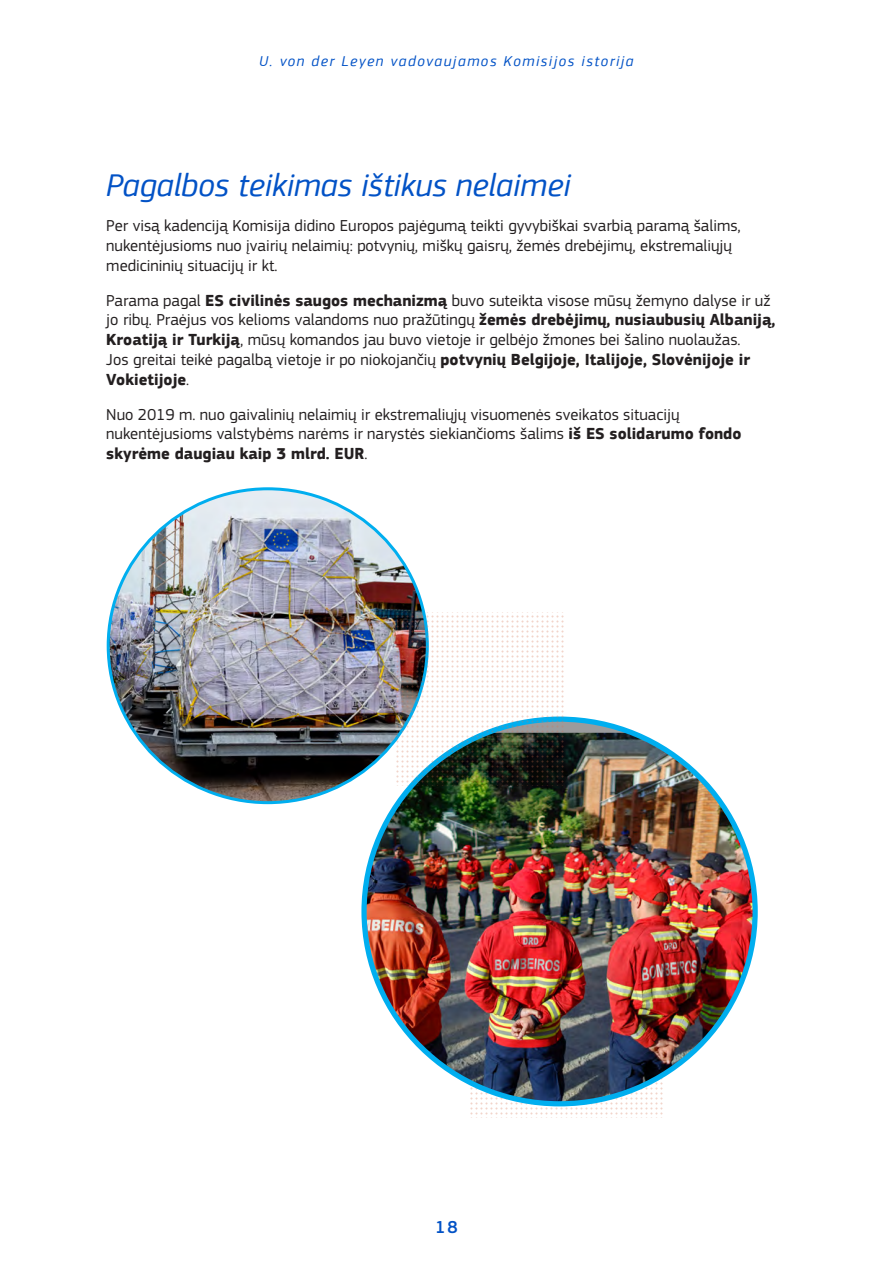
<style>
.page{position:relative;width:893px;height:1263px;background:#fff}
.page>*{position:absolute;margin:0;border:0;box-sizing:border-box;transform-origin:0 0}
.h3_break{font:italic 33px "EC Square Sans Pro";color:#0252c6}
.t1{font:500 18px "EC Square Sans Pro";color:#0252c6}
.p18_01{font:16.5px/19.8px "EC Square Sans Pro";color:#231f20}
.t2{font:italic 15px "EC Square Sans Pro";letter-spacing:.1em;color:#0252c6}
.s1{font-weight:700}
</style>
<div class="page">
<svg style="left:470px;top:1104px;width:193px;height:11px"></svg>
<img style="left:108px;top:489px;width:317px;height:314px">
<img style="left:364px;top:733px;width:391px;height:371px">
<img style="left:395px;top:612px;width:171px;height:173px">
<p class="t2" style="left:259px;top:53px;width:376px">U. von der Leyen vadovaujamos Komisijos istorija</p>
<h3 class="h3_break" style="left:106px;top:166px;width:466px">Pagalbos teikimas ištikus nelaimei</h3>
<p class="p18_01" style="left:106px;top:216px;width:636px">Per visą kadenciją Komisija didino Europos pajėgumą teikti gyvybiškai svarbią paramą šalims, nukentėjusioms nuo įvairių nelaimių: potvynių, miškų gaisrų, žemės drebėjimų, ekstremaliųjų medicininių situacijų ir kt.</p>
<p class="p18_01" style="left:106px;top:290px;width:671px">Parama pagal <span class="s1">ES civilinės saugos mechanizmą</span> buvo suteikta visose mūsų žemyno dalyse ir už jo ribų. Praėjus vos kelioms valandoms nuo pražūtingų <span class="s1">žemės drebėjimų, nusiaubusių Albaniją, Kroatiją ir Turkiją</span>, mūsų komandos jau buvo vietoje ir gelbėjo žmones bei šalino nuolaužas.<br>Jos greitai teikė pagalbą vietoje ir po niokojančių <span class="s1">potvynių Belgijoje, Italijoje, Slovėnijoje ir Vokietijoje</span>.</p>
<p class="p18_01" style="left:106px;top:404px;width:637px">Nuo 2019 m. nuo gaivalinių nelaimių ir ekstremaliųjų visuomenės sveikatos situacijų nukentėjusioms valstybėms narėms ir narystės siekiančioms šalims <span class="s1">iš ES solidarumo fondo skyrėme daugiau kaip 3 mlrd. EUR</span>.</p>
<p class="t1" style="left:435px;top:1216px;width:24px">18</p>
</div>
